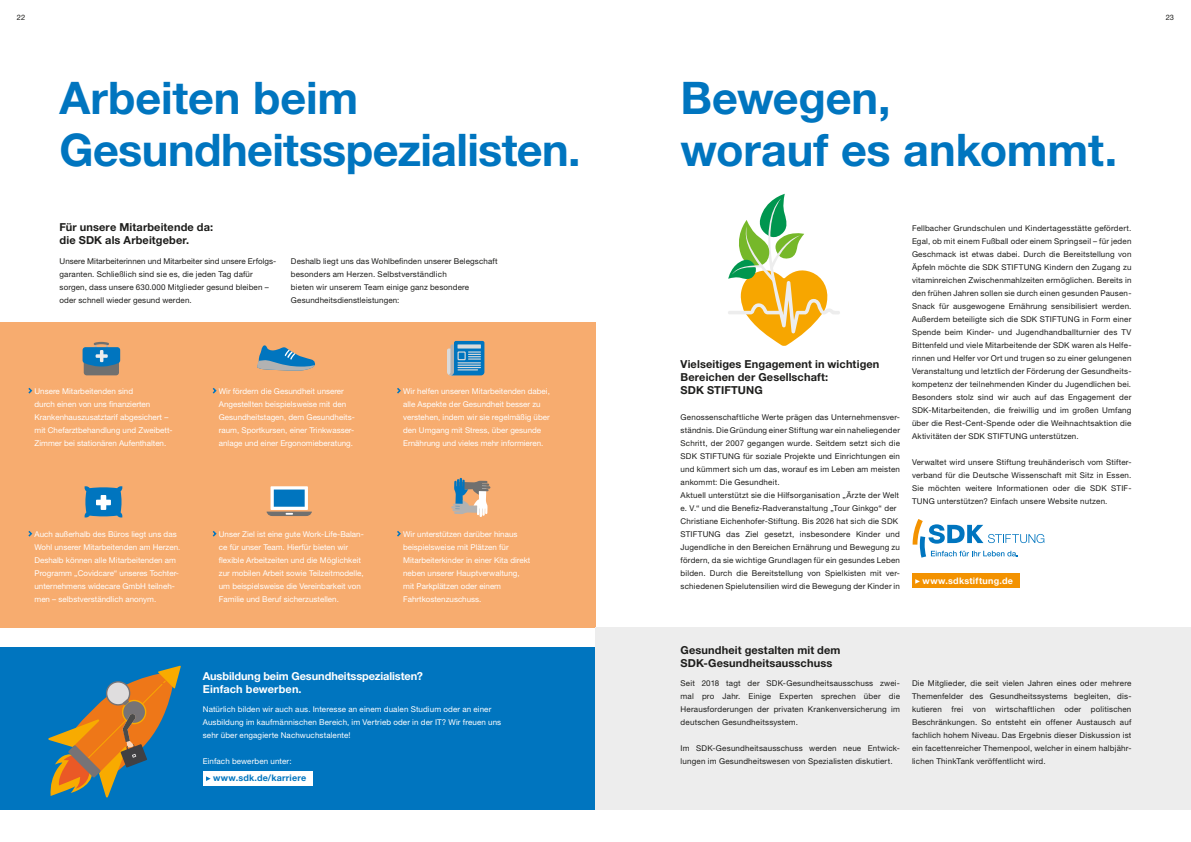
<style>
.page{position:relative;width:1191px;height:842px;background:#fff}
.page>*{position:absolute;margin:0;border:0;box-sizing:border-box;transform-origin:0 0}
.Headline_45_52pt{font:700 45px "Helvetica Neue LT Std";letter-spacing:-.01em;color:#0075bf}
.Copytext-Headline_11_13pt_bold{font:700 11px/13px "Helvetica Neue LT Std";letter-spacing:.01em;color:#1d1d1b}
.Copytext-Headline_11_13pt_bold-2{font:700 11px/13px "Helvetica Neue LT Std";letter-spacing:-.01em;color:#fff}
.URL-Kasten_9_12_bold{font:700 9px "Helvetica Neue LT Std";letter-spacing:.02em;color:#0075bf}
.URL-Kasten_9_12_bold-2{font:700 9px "Helvetica Neue LT Std";letter-spacing:.03em;color:#fff}
.Copytext_8_13pt{font:8px/13px "Helvetica Neue LT Std";letter-spacing:.02em;color:#1d1d1b;text-align:justify}
.Copytext_8_13pt-2{font:8px/13px "Helvetica Neue LT Std";color:#fff}
.t1{font:7.5px "Helvetica Neue LT Std";color:#1d1d1b}
</style>
<div class="page">
<div style="left:0;top:647px;width:595px;height:163px;background:#0075bf"></div>
<div style="left:0;top:323px;width:595px;height:305px;background:#f7ac6f"></div>
<div style="left:595px;top:628px;width:596px;height:182px;background:#ededed"></div>
<svg style="left:48px;top:666px;width:133px;height:132px"></svg>
<svg style="left:85px;top:486px;width:37px;height:31px"></svg>
<svg style="left:266px;top:486px;width:46px;height:30px"></svg>
<svg style="left:83px;top:342px;width:37px;height:33px"></svg>
<svg style="left:96px;top:354px;width:12px;height:4px"></svg>
<svg style="left:447px;top:341px;width:37px;height:34px"></svg>
<svg style="left:451px;top:478px;width:39px;height:39px"></svg>
<svg style="left:912px;top:519px;width:132px;height:39px"></svg>
<svg style="left:257px;top:345px;width:58px;height:26px"></svg>
<svg style="left:212px;top:531px;width:5px;height:6px"></svg>
<svg style="left:28px;top:388px;width:5px;height:6px"></svg>
<svg style="left:28px;top:531px;width:5px;height:6px"></svg>
<svg style="left:397px;top:531px;width:4px;height:6px"></svg>
<svg style="left:212px;top:388px;width:5px;height:6px"></svg>
<svg style="left:397px;top:388px;width:4px;height:6px"></svg>
<div style="left:203px;top:771px;width:109px;height:14px;background:#fff"></div>
<svg style="left:206px;top:776px;width:5px;height:5px"></svg>
<div style="left:912px;top:573px;width:107px;height:15px;background:#f39200"></div>
<svg style="left:915px;top:579px;width:5px;height:5px"></svg>
<svg style="left:728px;top:194px;width:112px;height:152px"></svg>
<p class="t1" style="left:17px;top:12px;width:10px">22</p>
<p class="t1" style="left:1165px;top:12px;width:10px">23</p>
<p class="Headline_45_52pt" style="left:60px;top:70px;width:300px">Arbeiten beim</p>
<p class="Headline_45_52pt" style="left:60px;top:122px;width:522px">Gesundheitsspezialisten.</p>
<p class="Copytext-Headline_11_13pt_bold" style="left:60px;top:220px;width:155px">Für unsere Mitarbeitende da:</p>
<p class="Copytext-Headline_11_13pt_bold" style="left:60px;top:233px;width:131px">die SDK als Arbeitgeber.</p>
<p class="Copytext_8_13pt" style="left:60px;top:254px;width:218px;text-align:left">Unsere Mitarbeiterinnen und Mitarbeiter sind unsere Erfolgs&shy;garanten. Schließlich sind sie es, die jeden Tag dafür sorgen, dass unsere 630.000 Mitglieder gesund bleiben – oder schnell wieder gesund werden.</p>
<p class="Copytext_8_13pt" style="left:291px;top:254px;width:208px;text-align:left">Deshalb liegt uns das Wohlbefinden unserer Belegschaft besonders am Herzen. Selbstverständlich<br>bieten wir unserem Team einige ganz besondere Gesundheitsdienstleistungen:</p>
<p class="Copytext_8_13pt-2" style="left:35px;top:384px;width:139px">Unsere Mitarbeitenden sind<br>durch einen von uns finanzierten Krankenhauszusatztarif abgesichert – mit Chefarztbehandlung und Zweibett-Zimmer bei stationären Aufenthalten.</p>
<p class="Copytext_8_13pt-2" style="left:219px;top:384px;width:137px">Wir fördern die Gesundheit unserer Angestellten beispielsweise mit den Gesundheitstagen, dem Gesundheits&shy;raum, Sportkursen, einer Trinkwasser&shy;anlage und einer Ergonomieberatung.</p>
<p class="Copytext_8_13pt-2" style="left:403px;top:384px;width:148px">Wir helfen unseren Mitarbeitenden dabei, alle Aspekte der Gesundheit besser zu verstehen, indem wir sie regelmäßig über den Umgang mit Stress, über gesunde Ernährung und vieles mehr informieren.</p>
<p class="Copytext_8_13pt-2" style="left:35px;top:527px;width:147px">Auch außerhalb des Büros liegt uns das Wohl unserer Mitarbeitenden am Herzen.<br>Deshalb können alle Mitarbeitenden am Programm „Covidcare“ unseres Tochter&shy;unternehmens widecare GmbH teilneh&shy;men – selbstverständlich anonym.</p>
<p class="Copytext_8_13pt-2" style="left:403px;top:527px;width:129px">Wir unterstützen darüber hinaus beispielsweise mit Plätzen für<br>Mitarbeiterkinder in einer Kita direkt neben unserer Hauptverwaltung, mit Parkplätzen oder einem<br>Fahrtkostenzuschuss.</p>
<p class="Copytext_8_13pt-2" style="left:219px;top:527px;width:146px">Unser Ziel ist eine gute Work-Life-Balan&shy;ce für unser Team. Hierfür bieten wir flexible Arbeitzeiten und die Möglichkeit zur mobilen Arbeit sowie Teilzeitmodelle, um beispielsweise die Vereinbarkeit von Familie und Beruf sicherzustellen.</p>
<p class="Copytext-Headline_11_13pt_bold-2" style="left:203px;top:669px;width:222px">Ausbildung beim Gesundheitsspezialisten?<br>Einfach bewerben.</p>
<p class="Copytext_8_13pt-2" style="left:203px;top:703px;width:300px">Natürlich bilden wir auch aus. Interesse an einem dualen Studium oder an einer<br>Ausbildung im kaufmännischen Bereich, im Vertrieb oder in der IT? Wir freuen uns sehr über engagierte Nachwuchstalente!</p>
<p class="Copytext_8_13pt-2" style="left:203px;top:755px;width:90px">Einfach bewerben unter:</p>
<p class="URL-Kasten_9_12_bold" style="left:213px;top:773px;width:94px">www.sdk.de/karriere</p>
<p class="Headline_45_52pt" style="left:680px;top:70px;width:212px">Bewegen,</p>
<p class="Headline_45_52pt" style="left:680px;top:122px;width:438px">worauf es ankommt.</p>
<p class="Copytext-Headline_11_13pt_bold" style="left:680px;top:357px;width:200px">Vielseitiges Engagement in wichtigen<br>Bereichen der Gesellschaft:</p>
<p class="Copytext-Headline_11_13pt_bold" style="left:680px;top:383px;width:84px">SDK STIFTUNG</p>
<p class="Copytext_8_13pt" style="left:680px;top:410px;width:221px">Genossenschaftliche Werte prägen das Unternehmensver&shy;ständnis. Die Gründung einer Stiftung war ein naheliegender Schritt, der 2007 gegangen wurde. Seitdem setzt sich die SDK STIFTUNG für soziale Projekte und Einrichtungen ein und kümmert sich um das, worauf es im Leben am meisten ankommt: Die Gesundheit.</p>
<p class="Copytext_8_13pt" style="left:680px;top:488px;width:220px">Aktuell unterstützt sie die Hilfsorganisation „Ärzte der Welt</p>
<p class="Copytext_8_13pt" style="left:680px;top:501px;width:217px">e. V.“ und die Benefiz-Radveranstaltung „Tour Ginkgo“ der</p>
<p class="Copytext_8_13pt" style="left:680px;top:514px;width:219px">Christiane Eichenhofer-Stiftung. Bis 2026 hat sich die SDK</p>
<p class="Copytext_8_13pt" style="left:680px;top:527px;width:221px">STIFTUNG das Ziel gesetzt, insbesondere Kinder und Jugendliche in den Bereichen Ernährung und Bewegung zu fördern, da sie wichtige Grundlagen für ein gesundes Leben bilden. Durch die Bereitstellung von Spielkisten mit ver&shy;schiedenen Spielutensilien wird die Bewegung der Kinder in</p>
<p class="Copytext_8_13pt" style="left:912px;top:222px;width:221px">Fellbacher Grundschulen und Kindertagesstätte gefördert.<br>Egal, ob mit einem Fußball oder einem Springseil – für jeden Geschmack ist etwas dabei. Durch die Bereitstellung von Äpfeln möchte die SDK STIFTUNG Kindern den Zugang zu vitaminreichen Zwischenmahlzeiten ermöglichen. Bereits in den frühen Jahren sollen sie durch einen gesunden Pausen-Snack für ausgewogene Ernährung sensibilisiert werden.<br>Außerdem beteiligte sich die SDK STIFTUNG in Form einer Spende beim Kinder- und Jugendhandballturnier des TV Bittenfeld und viele Mitarbeitende der SDK waren als Helfe&shy;rinnen und Helfer vor Ort und trugen so zu einer gelungenen Veranstaltung und letztlich der Förderung der Gesundheits&shy;kompetenz der teilnehmenden Kinder du Jugendlichen bei.</p>
<p class="Copytext_8_13pt" style="left:912px;top:391px;width:221px">Besonders stolz sind wir auch auf das Engagement der SDK-Mitarbeitenden, die freiwillig und im großen Umfang über die Rest-Cent-Spende oder die Weihnachtsaktion die Aktivitäten der SDK STIFTUNG unterstützen.</p>
<p class="Copytext_8_13pt" style="left:912px;top:456px;width:221px">Verwaltet wird unsere Stiftung treuhänderisch vom Stifter&shy;verband für die Deutsche Wissenschaft mit Sitz in Essen.<br>Sie möchten weitere Informationen oder die SDK STIF-TUNG unterstützen? Einfach unsere Website nutzen.</p>
<p class="URL-Kasten_9_12_bold-2" style="left:922px;top:575px;width:92px">www.sdkstiftung.de</p>
<p class="Copytext-Headline_11_13pt_bold" style="left:680px;top:643px;width:161px">Gesundheit gestalten mit dem<br>SDK-Gesundheitsausschuss</p>
<p class="Copytext_8_13pt" style="left:680px;top:677px;width:221px">Seit 2018 tagt der SDK-Gesundheitsausschuss zwei&shy;mal pro Jahr. Einige Experten sprechen über die Herausforderungen der privaten Krankenversicherung im deutschen Gesundheitssystem.</p>
<p class="Copytext_8_13pt" style="left:680px;top:742px;width:220px">Im SDK-Gesundheitsausschuss werden neue Entwick&shy;lungen im Gesundheitswesen von Spezialisten diskutiert.</p>
<p class="Copytext_8_13pt" style="left:912px;top:677px;width:221px">Die Mitglieder, die seit vielen Jahren eines oder mehrere Themenfelder des Gesundheitssystems begleiten, dis&shy;kutieren frei von wirtschaftlichen oder politischen Beschränkungen. So entsteht ein offener Austausch auf fachlich hohem Niveau. Das Ergebnis dieser Diskussion ist ein facettenreicher Themenpool, welcher in einem halbjähr&shy;lichen ThinkTank veröffentlicht wird.</p>
</div>
